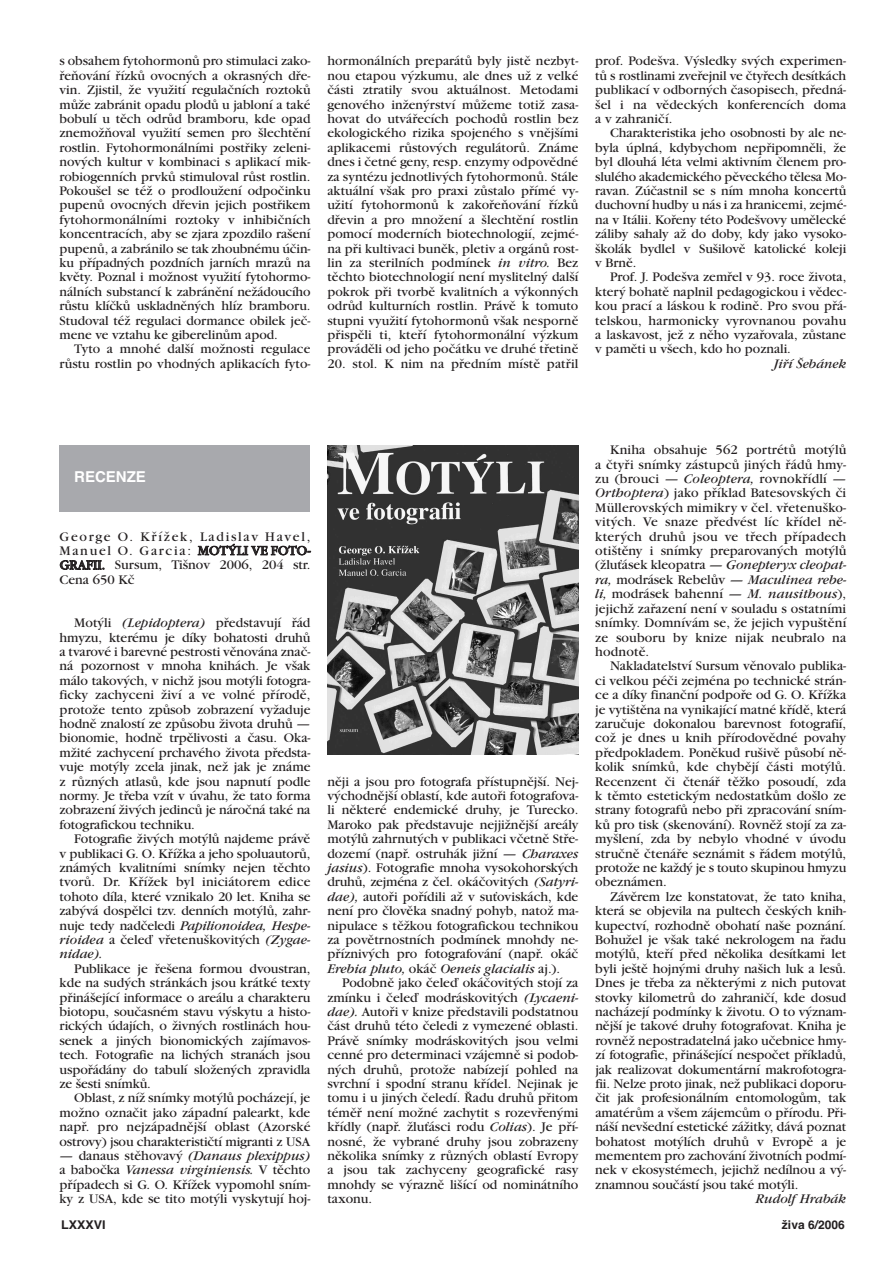
<style>
.page{position:relative;width:893px;height:1263px;background:#fff}
.page>*{position:absolute;margin:0;border:0;box-sizing:border-box;transform-origin:0 0}
.t1{font:700 15px "Helvetica CE";color:#fff}
.t2{font:13.8px/14.4px "Garamond CE";letter-spacing:-.005em;color:#231f20;text-align:justify}
.t3{font:italic 13.8px "Garamond CE";color:#231f20}
.t4{font:13.65px/14.4px "Garamond CE";color:#231f20;text-align:justify}
.t5{font:italic 13.65px "Garamond CE";letter-spacing:-.005em;color:#231f20}
.t6{font:700 12px "Helvetica CE";color:#231f20}
.t7{font:700 12px "Helvetica CE";color:#231f20;scale:1.04 1}
.s1{font-style:italic}
</style>
<div class="page">
<div style="left:60px;top:445px;width:250px;height:67px;background:#a8a9ad"></div>
<img style="left:327px;top:445px;width:251px;height:309px">
<p class="t4" style="left:60px;top:55px;width:252px">s obsahem fytohormonů pro stimulaci zako&shy;řeňování řízků ovocných a okrasných dře&shy;vin. Zjistil, že využití regulačních roztoků může zabránit opadu plodů u jabloní a také bobulí u těch odrůd bramboru, kde opad znemožňoval využití semen pro šlechtění rostlin. Fytohormonálními postřiky zeleni&shy;nových kultur v kombinaci s aplikací mik&shy;robiogenních prvků stimuloval růst rostlin.<br>Pokoušel se též o prodloužení odpočinku pupenů ovocných dřevin jejich postřikem fytohormonálními roztoky v inhibičních koncentracích, aby se zjara zpozdilo rašení pupenů, a zabránilo se tak zhoubnému účin&shy;ku případných pozdních jarních mrazů na květy. Poznal i možnost využití fytohormo&shy;nálních substancí k zabránění nežádoucího růstu klíčků uskladněných hlíz bramboru.<br>Studoval též regulaci dormance obilek ječ&shy;mene ve vztahu ke giberelinům apod.</p>
<p class="t4" style="left:60px;top:343px;width:252px;text-align:right">Tyto a mnohé další možnosti regulace růstu rostlin po vhodných aplikacích fyto-</p>
<p class="t4" style="left:327px;top:55px;width:252px">hormonálních preparátů byly jistě nezbyt&shy;nou etapou výzkumu, ale dnes už z velké části ztratily svou aktuálnost. Metodami genového inženýrství můžeme totiž zasa&shy;hovat do utvářecích pochodů rostlin bez ekologického rizika spojeného s vnějšími aplikacemi růstových regulátorů. Známe dnes i četné geny, resp. enzymy odpovědné za syntézu jednotlivých fytohormonů. Stále aktuální však pro praxi zůstalo přímé vy&shy;užití fytohormonů k zakořeňování řízků dřevin a pro množení a šlechtění rostlin pomocí moderních biotechnologií, zejmé&shy;na při kultivaci buněk, pletiv a orgánů rost&shy;lin za sterilních podmínek <span class="s1">in vitro.</span> Bez těchto biotechnologií není myslitelný další pokrok při tvorbě kvalitních a výkonných odrůd kulturních rostlin. Právě k tomuto stupni využití fytohormonů však nesporně přispěli ti, kteří fytohormonální výzkum prováděli od jeho počátku ve druhé třetině</p>
<p class="t4" style="left:327px;top:358px;width:252px">20. stol. K nim na předním místě patřil</p>
<p class="t4" style="left:595px;top:55px;width:252px">prof. Podešva. Výsledky svých experimen&shy;tů s rostlinami zveřejnil ve čtyřech desítkách publikací v odborných časopisech, předná&shy;šel i na vědeckých konferencích doma a v zahraničí.</p>
<p class="t4" style="left:595px;top:127px;width:252px;text-indent:15px">Charakteristika jeho osobnosti by ale ne&shy;byla úplná, kdybychom nepřipomněli, že byl dlouhá léta velmi aktivním členem pro&shy;slulého akademického pěveckého tělesa Mo&shy;ravan. Zúčastnil se s ním mnoha koncertů duchovní hudby u nás i za hranicemi, zejmé&shy;na v Itálii. Kořeny této Podešvovy umělecké záliby sahaly až do doby, kdy jako vysoko&shy;školák bydlel v Sušilově katolické koleji v Brně.</p>
<p class="t4" style="left:595px;top:271px;width:252px;text-indent:15px">Prof. J. Podešva zemřel v 93. roce života, který bohatě naplnil pedagogickou i vědec&shy;kou prací a láskou k rodině. Pro svou přá&shy;telskou, harmonicky vyrovnanou povahu a laskavost, jež z něho vyzařovala, zůstane v paměti u všech, kdo ho poznali.</p>
<p class="t5" style="left:774px;top:359px;width:74px">Jiří Šebánek</p>
<p class="t1" style="left:74px;top:468px;width:73px">RECENZE</p>
<p class="t2" style="left:60px;top:530px;width:253px">George O. Křížek, Ladislav Havel, Manuel O. Garcia: MOTÝLI VE FOTO-GRAFII. Sursum, Tišnov 2006, 204 str.<br>Cena 650 Kč</p>
<p class="t2" style="left:60px;top:617px;width:252px;text-indent:15px">Motýli <span class="s1">(Lepidoptera)</span> představují řád hmyzu, kterému je díky bohatosti druhů a tvarové i barevné pestrosti věnována znač&shy;ná pozornost v mnoha knihách. Je však málo takových, v nichž jsou motýli fotogra&shy;ficky zachyceni živí a ve volné přírodě, protože tento způsob zobrazení vyžaduje hodně znalostí ze způsobu života druhů — bionomie, hodně trpělivosti a času. Oka&shy;mžité zachycení prchavého života předsta&shy;vuje motýly zcela jinak, než jak je známe z různých atlasů, kde jsou napnutí podle normy. Je třeba vzít v úvahu, že tato forma zobrazení živých jedinců je náročná také na fotografickou techniku.</p>
<p class="t2" style="left:60px;top:833px;width:253px;text-indent:15px">Fotografie živých motýlů najdeme právě v publikaci G. O. Křížka a jeho spoluautorů, známých kvalitními snímky nejen těchto tvorů. Dr. Křížek byl iniciátorem edice tohoto díla, které vznikalo 20 let. Kniha se zabývá dospělci tzv. denních motýlů, zahr&shy;nuje tedy nadčeledi <span class="s1">Papilionoidea, Hespe&shy;rioidea</span> a čeleď vřetenuškovitých <span class="s1">(Zygae&shy;nidae).</span></p>
<p class="t2" style="left:60px;top:962px;width:252px;text-indent:15px">Publikace je řešena formou dvoustran, kde na sudých stránkách jsou krátké texty přinášející informace o areálu a charakteru biotopu, současném stavu výskytu a histo&shy;rických údajích, o živných rostlinách hou&shy;senek a jiných bionomických zajímavos&shy;tech. Fotografie na lichých stranách jsou uspořádány do tabulí složených zpravidla ze šesti snímků.</p>
<p class="t2" style="left:60px;top:1092px;width:252px;text-indent:15px">Oblast, z níž snímky motýlů pocházejí, je možno označit jako západní palearkt, kde např. pro nejzápadnější oblast (Azorské ostrovy) jsou charakterističtí migranti z USA</p>
<p class="t2" style="left:60px;top:1150px;width:252px">— danaus stěhovavý <span class="s1">(Danaus plexippus) </span>a babočka <span class="s1">Vanessa virginiensis.</span> V těchto případech si G. O. Křížek vypomohl sním&shy;ky z USA, kde se tito motýli vyskytují hoj-</p>
<p class="t2" style="left:327px;top:775px;width:253px">něji a jsou pro fotografa přístupnější. Nej&shy;východnější oblastí, kde autoři fotografova&shy;li některé endemické druhy, je Turecko.<br>Maroko pak představuje nejjižnější areály motýlů zahrnutých v publikaci včetně Stře&shy;dozemí (např. ostruhák jižní — <span class="s1">Charaxes jasius</span>). Fotografie mnoha vysokohorských druhů, zejména z čel. okáčovitých <span class="s1">(Satyri&shy;dae),</span> autoři pořídili až v suťoviskách, kde není pro člověka snadný pohyb, natož ma&shy;nipulace s těžkou fotografickou technikou za povětrnostních podmínek mnohdy ne&shy;příznivých pro fotografování (např. okáč <span class="s1">Erebia pluto,</span> okáč <span class="s1">Oeneis glacialis</span> aj.).</p>
<p class="t2" style="left:327px;top:977px;width:253px;text-indent:15px">Podobně jako čeleď okáčovitých stojí za zmínku i čeleď modráskovitých <span class="s1">(Lycaeni&shy;dae).</span> Autoři v knize představili podstatnou část druhů této čeledi z vymezené oblasti.<br>Právě snímky modráskovitých jsou velmi cenné pro determinaci vzájemně si podob&shy;ných druhů, protože nabízejí pohled na svrchní i spodní stranu křídel. Nejinak je tomu i u jiných čeledí. Řadu druhů přitom téměř není možné zachytit s rozevřenými křídly (např. žluťásci rodu <span class="s1">Colias</span>). Je pří&shy;nosné, že vybrané druhy jsou zobrazeny několika snímky z různých oblastí Evropy a jsou tak zachyceny geografické rasy mnohdy se výrazně lišící od nominátního taxonu.</p>
<p class="t2" style="left:595px;top:444px;width:253px;text-indent:15px">Kniha obsahuje 562 portrétů motýlů a čtyři snímky zástupců jiných řádů hmy&shy;zu (brouci — <span class="s1">Coleoptera,</span> rovnokřídlí — <span class="s1">Orthoptera</span>) jako příklad Batesovských či Müllerovských mimikry v čel. vřetenuško&shy;vitých. Ve snaze předvést líc křídel ně&shy;kterých druhů jsou ve třech případech otištěny i snímky preparovaných motýlů (žluťásek kleopatra <span class="s1">— Gonepteryx cleopat&shy;ra,</span> modrásek Rebelův <span class="s1">— Maculinea rebe&shy;li,</span> modrásek bahenní <span class="s1">— M. nausithous</span>), jejichž zařazení není v souladu s ostatními snímky. Domnívám se, že jejich vypuštění ze souboru by knize nijak neubralo na hodnotě.</p>
<p class="t2" style="left:595px;top:660px;width:252px;text-indent:15px">Nakladatelství Sursum věnovalo publika&shy;ci velkou péči zejména po technické strán&shy;ce a díky finanční podpoře od G. O. Křížka je vytištěna na vynikající matné křídě, která zaručuje dokonalou barevnost fotografií, což je dnes u knih přírodovědné povahy předpokladem. Poněkud rušivě působí ně&shy;kolik snímků, kde chybějí části motýlů.<br>Recenzent či čtenář těžko posoudí, zda k těmto estetickým nedostatkům došlo ze strany fotografů nebo při zpracování sním&shy;ků pro tisk (skenování). Rovněž stojí za za&shy;myšlení, zda by nebylo vhodné v úvodu stručně čtenáře seznámit s řádem motýlů, protože ne každý je s touto skupinou hmyzu obeznámen.</p>
<p class="t2" style="left:595px;top:890px;width:252px;text-indent:15px">Závěrem lze konstatovat, že tato kniha, která se objevila na pultech českých knih&shy;kupectví, rozhodně obohatí naše poznání.<br>Bohužel je však také nekrologem na řadu motýlů, kteří před několika desítkami let byli ještě hojnými druhy našich luk a lesů.<br>Dnes je třeba za některými z nich putovat stovky kilometrů do zahraničí, kde dosud nacházejí podmínky k životu. O to význam&shy;nější je takové druhy fotografovat. Kniha je rovněž nepostradatelná jako učebnice hmy&shy;zí fotografie, přinášející nespočet příkladů, jak realizovat dokumentární makrofotogra&shy;fii. Nelze proto jinak, než publikaci doporu&shy;čit jak profesionálním entomologům, tak amatérům a všem zájemcům o přírodu. Při&shy;náší nevšední estetické zážitky, dává poznat bohatost motýlích druhů v Evropě a je mementem pro zachování životních podmí&shy;nek v ekosystémech, jejichž nedílnou a vý&shy;znamnou součástí jsou také motýli.</p>
<p class="t3" style="left:755px;top:1194px;width:92px">Rudolf Hrabák</p>
<p class="t7" style="left:61px;top:1217px;width:44px">LXXXVI</p>
<p class="t6" style="left:782px;top:1217px;width:64px">živa 6/2006</p>
</div>
